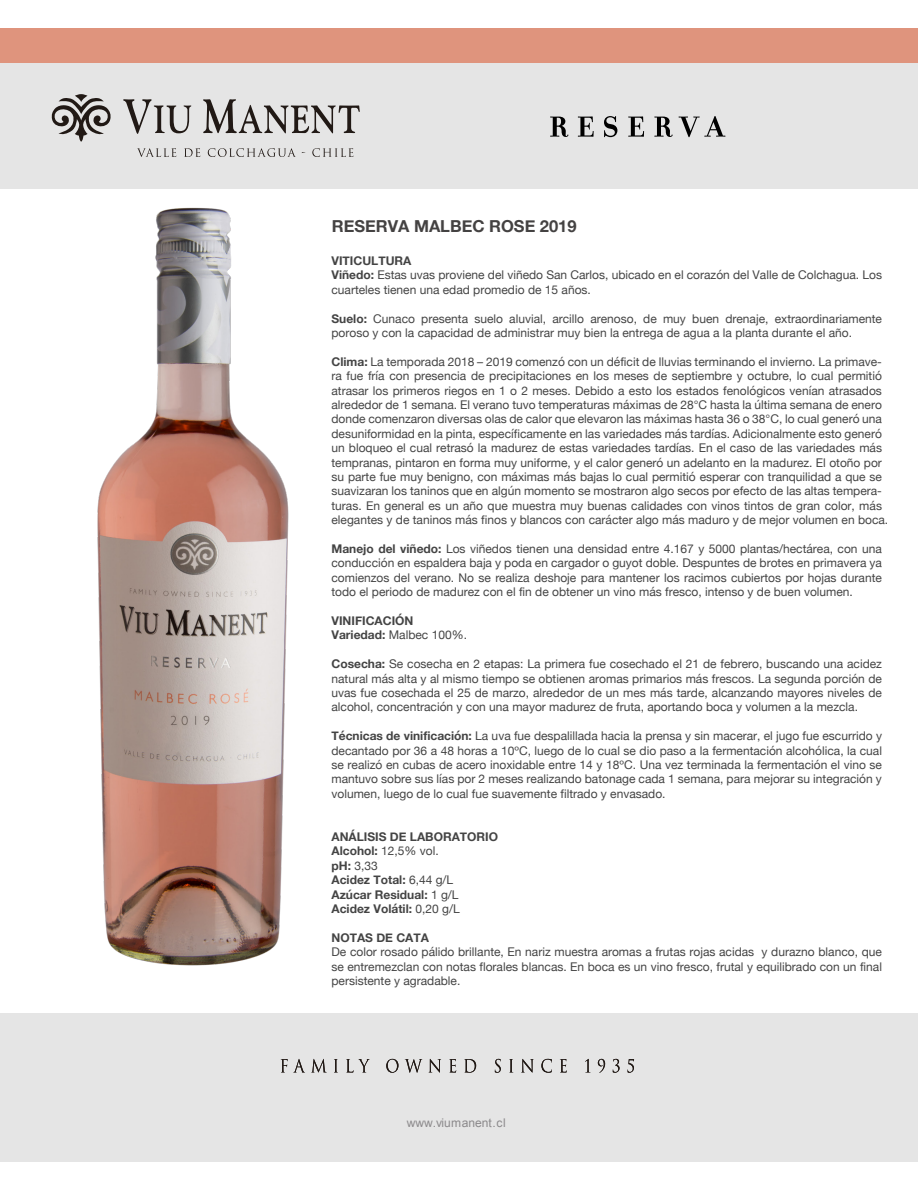
<style>
.page{position:relative;width:918px;height:1188px;background:#fff}
.page>*{position:absolute;margin:0;border:0;box-sizing:border-box;transform-origin:0 0}
.t1{font:700 16.5px "Helvetica Neue";color:#444242}
.t2{font:12px/14.4px "Helvetica Neue";color:#444;text-align:justify}
.t3{font:700 12px/14.4px "Helvetica Neue";color:#444}
.t4{font:12px "Arial";color:#8c8a8c}
.s1{font-weight:700}
.s2{font-weight:400}
</style>
<div class="page">
<img style="left:97px;top:207px;width:192px;height:759px">
<div style="left:0;top:28px;width:918px;height:36px;background:#df947d"></div>
<div style="left:0;top:64px;width:918px;height:125px;background:#e5e5e5"></div>
<div style="left:0;top:1013px;width:918px;height:148px;background:#e5e5e5"></div>
<svg style="left:51px;top:94px;width:60px;height:48px"></svg>
<svg style="left:123px;top:99px;width:68px;height:35px"></svg>
<svg style="left:203px;top:99px;width:157px;height:34px"></svg>
<svg style="left:137px;top:148px;width:39px;height:9px"></svg>
<svg style="left:184px;top:148px;width:16px;height:9px"></svg>
<svg style="left:208px;top:148px;width:88px;height:9px"></svg>
<svg style="left:312px;top:148px;width:41px;height:9px"></svg>
<svg style="left:281px;top:1059px;width:23px;height:13px"></svg>
<svg style="left:312px;top:1059px;width:14px;height:13px"></svg>
<svg style="left:334px;top:1059px;width:4px;height:13px"></svg>
<svg style="left:346px;top:1059px;width:24px;height:14px"></svg>
<svg style="left:386px;top:1059px;width:12px;height:14px"></svg>
<svg style="left:405px;top:1059px;width:17px;height:14px"></svg>
<svg style="left:429px;top:1059px;width:12px;height:14px"></svg>
<svg style="left:449px;top:1059px;width:7px;height:14px"></svg>
<svg style="left:464px;top:1059px;width:12px;height:14px"></svg>
<svg style="left:495px;top:1059px;width:6px;height:14px"></svg>
<svg style="left:509px;top:1059px;width:4px;height:13px"></svg>
<svg style="left:521px;top:1059px;width:13px;height:14px"></svg>
<svg style="left:541px;top:1059px;width:11px;height:14px"></svg>
<svg style="left:560px;top:1059px;width:7px;height:14px"></svg>
<svg style="left:585px;top:1059px;width:4px;height:13px"></svg>
<svg style="left:598px;top:1059px;width:7px;height:14px"></svg>
<svg style="left:613px;top:1059px;width:7px;height:14px"></svg>
<svg style="left:628px;top:1059px;width:6px;height:14px"></svg>
<svg style="left:550px;top:116px;width:18px;height:21px"></svg>
<svg style="left:578px;top:116px;width:16px;height:21px"></svg>
<svg style="left:604px;top:116px;width:13px;height:21px"></svg>
<svg style="left:628px;top:116px;width:16px;height:21px"></svg>
<svg style="left:654px;top:116px;width:19px;height:21px"></svg>
<svg style="left:679px;top:116px;width:46px;height:21px"></svg>
<h1 class="t1" style="left:332px;top:213px;width:246px">RESERVA MALBEC ROSE 2019</h1>
<p class="t2" style="left:332px;top:254px;width:552px;text-align:left"><span class="s1">VITICULTURA<br>Viñedo:</span> Estas uvas proviene del viñedo San Carlos, ubicado en el corazón del Valle de Colchagua. Los cuarteles tienen una edad promedio de 15 años.</p>
<p class="t2" style="left:332px;top:312px;width:552px"><span class="s1">Suelo:</span> Cunaco presenta suelo aluvial, arcillo arenoso, de muy buen drenaje, extraordinariamente poroso y con la capacidad de administrar muy bien la entrega de agua a la planta durante el año.</p>
<p class="t2" style="left:332px;top:355px;width:558px;text-align:left"><span class="s1">Clima:</span> La temporada 2018 – 2019 comenzó con un déficit de lluvias terminando el invierno. La primave&shy;ra fue fría con presencia de precipitaciones en los meses de septiembre y octubre, lo cual permitió atrasar los primeros riegos en 1 o 2 meses. Debido a esto los estados fenológicos venían atrasados alrededor de 1 semana. El verano tuvo temperaturas máximas de 28°C hasta la última semana de enero donde comenzaron diversas olas de calor que elevaron las máximas hasta 36 o 38°C, lo cual generó una desuniformidad en la pinta, específicamente en las variedades más tardías. Adicionalmente esto generó un bloqueo el cual retrasó la madurez de estas variedades tardías. En el caso de las variedades más tempranas, pintaron en forma muy uniforme, y el calor generó un adelanto en la madurez. El otoño por su parte fue muy benigno, con máximas más bajas lo cual permitió esperar con tranquilidad a que se suavizaran los taninos que en algún momento se mostraron algo secos por efecto de las altas tempera&shy;turas. En general es un año que muestra muy buenas calidades con vinos tintos de gran color, más elegantes y de taninos más finos y blancos con carácter algo más maduro y de mejor volumen en boca.</p>
<p class="t2" style="left:332px;top:542px;width:552px"><span class="s1">Manejo del viñedo:</span> Los viñedos tienen una densidad entre 4.167 y 5000 plantas/hectárea, con una conducción en espaldera baja y poda en cargador o guyot doble. Despuntes de brotes en primavera ya comienzos del verano. No se realiza deshoje para mantener los racimos cubiertos por hojas durante todo el periodo de madurez con el fin de obtener un vino más fresco, intenso y de buen volumen.</p>
<p class="t3" style="left:332px;top:614px;width:137px">VINIFICACIÓN<br>Variedad: <span class="s2">Malbec 100%.</span></p>
<p class="t2" style="left:332px;top:657px;width:552px"><span class="s1">Cosecha:</span> Se cosecha en 2 etapas: La primera fue cosechado el 21 de febrero, buscando una acidez natural más alta y al mismo tiempo se obtienen aromas primarios más frescos. La segunda porción de uvas fue cosechada el 25 de marzo, alrededor de un mes más tarde, alcanzando mayores niveles de alcohol, concentración y con una mayor madurez de fruta, aportando boca y volumen a la mezcla.</p>
<p class="t2" style="left:332px;top:729px;width:552px"><span class="s1">Técnicas de vinificación:</span> La uva fue despalillada hacia la prensa y sin macerar, el jugo fue escurrido y decantado por 36 a 48 horas a 10ºC, luego de lo cual se dio paso a la fermentación alcohólica, la cual se realizó en cubas de acero inoxidable entre 14 y 18ºC. Una vez terminada la fermentación el vino se mantuvo sobre sus lías por 2 meses realizando batonage cada 1 semana, para mejorar su integración y volumen, luego de lo cual fue suavemente filtrado y envasado.</p>
<p class="t3" style="left:332px;top:830px;width:168px">ANÁLISIS DE LABORATORIO<br>Alcohol: <span class="s2">12,5% vol.<br></span>pH: <span class="s2">3,33<br></span>Acidez Total: <span class="s2">6,44 g/L<br></span>Azúcar Residual: <span class="s2">1 g/L<br></span>Acidez Volátil: <span class="s2">0,20 g/L</span></p>
<p class="t3" style="left:332px;top:931px;width:99px">NOTAS DE CATA</p>
<p class="t2" style="left:332px;top:945px;width:552px">De color rosado pálido brillante, En nariz muestra aromas a frutas rojas acidas y durazno blanco, que se entremezclan con notas florales blancas. En boca es un vino fresco, frutal y equilibrado con un final persistente y agradable.</p>
<p class="t4" style="left:407px;top:1115px;width:101px">www.viumanent.cl</p>
</div>
